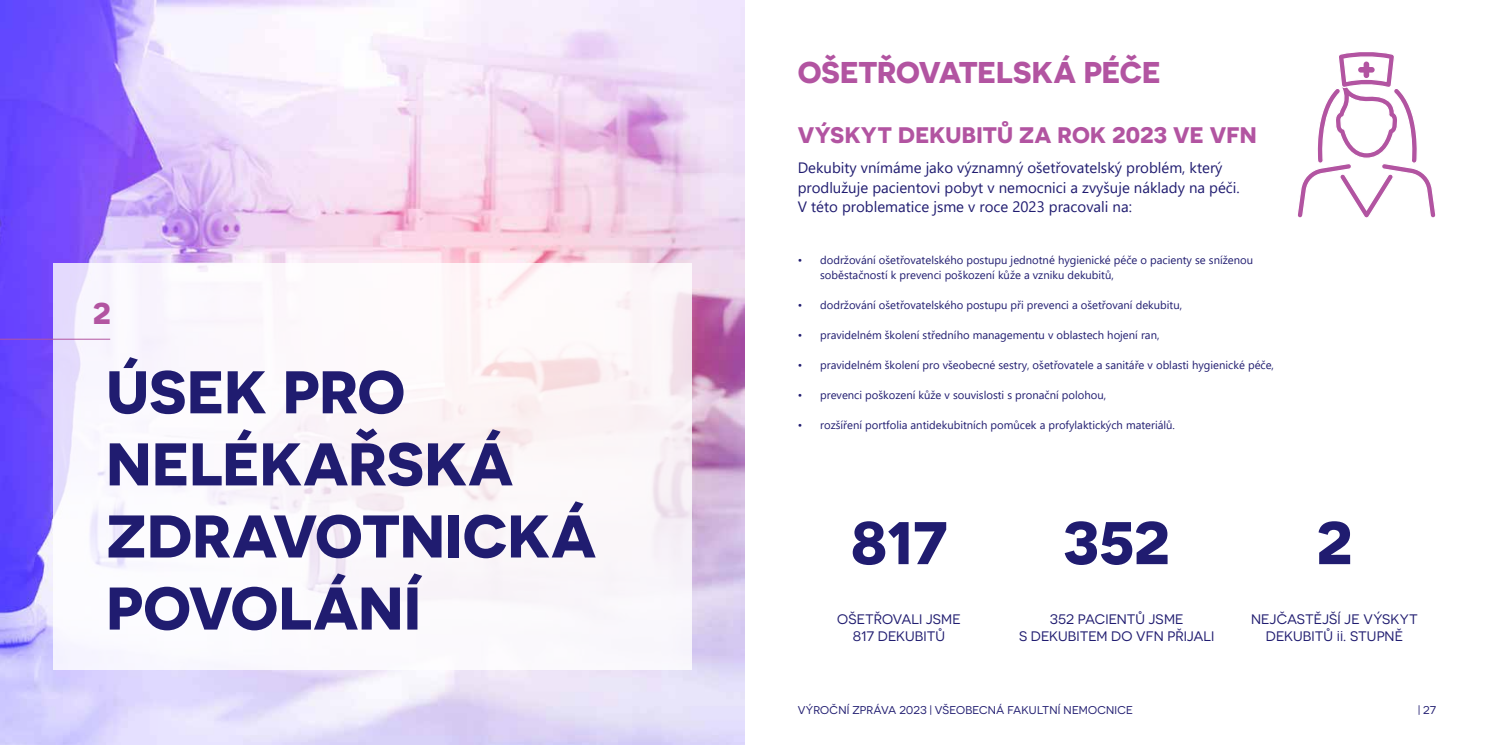
<style>
.page{position:relative;width:1489px;height:745px;background:#fff}
.page>*{position:absolute;margin:0;border:0;box-sizing:border-box;transform-origin:0 0}
.Titul{font:700 60px/72px "Novecentosanswide";color:#201c70}
.Podtitul{font:700 30px "Novecentosanswide";letter-spacing:-.01em;color:#b254a1}
.Nadpis{font:700 22.5px "Novecentosanswide";letter-spacing:.005em;color:#b254a1}
.perex{font:15px/19.5px "Segoe UI";color:#201c70}
.Podnadpis_1{font:13.75px/16.5px "Novecentosanswide";color:#201c70;text-align:center}
.t1{font:11.25px/15px "Segoe UI";color:#201c70}
.txt{font:11.25px "Novecentosanswide";letter-spacing:.01em;color:#201c70}
</style>
<div class="page">
<img style="left:0;top:0;width:744px;height:744px">
<svg style="left:1298px;top:52px;width:138px;height:166px"></svg>
<div style="left:1363px;top:61px;width:5px;height:17px;background:#b254a1;border-radius:3px"></div>
<div style="left:1357px;top:67px;width:17px;height:6px;background:#b254a1;border-radius:3px"></div>
<svg style="left:53px;top:263px;width:638px;height:406px"></svg>
<hr style="left:0;top:338px;width:110px;height:1px;background:#b254a1">
<p class="Podtitul" style="left:93px;top:294px;width:20px">2</p>
<p class="Titul" style="left:106px;top:354px;width:491px">ÚSEK PRO<br>NELÉKAŘSKÁ<br>ZDRAVOTNICKÁ<br>POVOLÁNÍ</p>
<p class="Podtitul" style="left:797px;top:54px;width:364px">OŠETŘOVATELSKÁ PÉČE</p>
<p class="Nadpis" style="left:797px;top:121px;width:460px">VÝSKYT DEKUBITŮ ZA ROK 2023 VE VFN</p>
<p class="perex" style="left:797px;top:157px;width:443px">Dekubity vnímáme jako významný ošetřovatelský problém, který prodlužuje pacientovi pobyt v nemocnici a zvyšuje náklady na péči.<br>V této problematice jsme v roce 2023 pracovali na:</p>
<p class="t1" style="left:820px;top:251px;width:434px;text-indent:-22px">• dodržování ošetřovatelského postupu jednotné hygienické péče o pacienty se sníženou soběstačností k prevenci poškození kůže a vzniku dekubitů,</p>
<p class="t1" style="left:797px;top:296px;width:386px">• dodržování ošetřovatelského postupu při prevenci a ošetřovaní dekubitu,</p>
<p class="t1" style="left:797px;top:326px;width:363px">• pravidelném školení středního managementu v oblastech hojení ran,</p>
<p class="t1" style="left:797px;top:356px;width:478px">• pravidelném školení pro všeobecné sestry, ošetřovatele a sanitáře v oblasti hygienické péče,</p>
<p class="t1" style="left:797px;top:386px;width:310px">• prevenci poškození kůže v souvislosti s pronační polohou,</p>
<p class="t1" style="left:797px;top:416px;width:379px">• rozšíření portfolia antidekubitních pomůcek a profylaktických materiálů.</p>
<p class="Titul" style="left:850px;top:505px;width:98px">817</p>
<p class="Titul" style="left:1062px;top:505px;width:109px">352</p>
<p class="Titul" style="left:1316px;top:505px;width:38px">2</p>
<p class="Podnadpis_1" style="left:1018px;top:610px;width:197px">352 PACIENTŮ JSME<br>S DEKUBITEM DO VFN PŘIJALI</p>
<p class="Podnadpis_1" style="left:837px;top:610px;width:125px">OŠETŘOVALI JSME<br>817 DEKUBITŮ</p>
<p class="Podnadpis_1" style="left:1250px;top:610px;width:168px">NEJČASTĚJŠÍ JE VÝSKYT<br>DEKUBITŮ ii. STUPNĚ</p>
<p class="txt" style="left:797px;top:703px;width:337px">VÝROČNÍ ZPRÁVA 2023 | VŠEOBECNÁ FAKULTNÍ NEMOCNICE</p>
<p class="txt" style="left:1418px;top:703px;width:19px">| 27</p>
</div>
